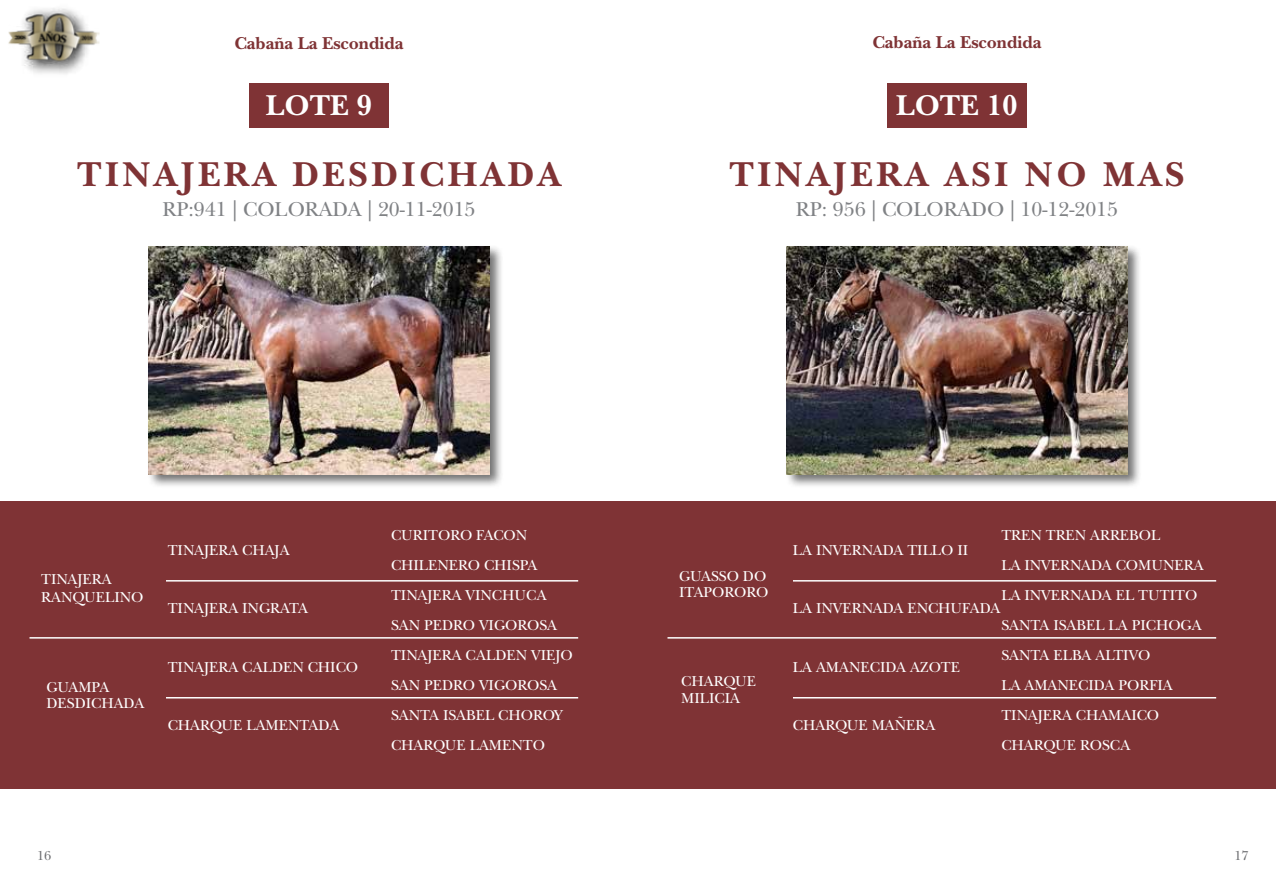
<style>
.page{position:relative;width:1276px;height:893px;background:#fff}
.page>*{position:absolute;margin:0;border:0;box-sizing:border-box;transform-origin:0 0}
.t1{font:700 36px "New Baskerville Std";letter-spacing:.1em;color:#7f3335}
.t2{font:700 30px "New Baskerville Std";color:#fff}
.t3{font:21px "New Baskerville Std";color:#808285}
.t4{font:700 18px "New Baskerville Std";color:#7f3335}
.t5{font:15px/30px "New Baskerville Std";color:#fff}
.t6{font:13.5px "New Baskerville Std";color:#6d6e71}
</style>
<div class="page">
<img style="left:8px;top:8px;width:92px;height:66px">
<div style="left:887px;top:83px;width:139px;height:45px;background:#7f3335"></div>
<div style="left:249px;top:83px;width:139px;height:45px;background:#7f3335"></div>
<div style="left:0;top:502px;width:638px;height:287px;background:#7f3335"></div>
<div style="left:638px;top:502px;width:638px;height:287px;background:#7f3335"></div>
<div style="left:785px;top:245px;width:356px;height:244px;background:#000;opacity:.55"></div>
<img style="left:787px;top:247px;width:340px;height:227px">
<div style="left:147px;top:245px;width:356px;height:244px;background:#000;opacity:.55"></div>
<img style="left:149px;top:247px;width:340px;height:227px">
<hr style="left:30px;top:637px;width:548px;height:2px;background:#fff">
<hr style="left:667px;top:637px;width:549px;height:2px;background:#fff">
<hr style="left:166px;top:580px;width:412px;height:2px;background:#fff">
<hr style="left:793px;top:580px;width:423px;height:2px;background:#fff">
<hr style="left:166px;top:697px;width:412px;height:1px;background:#fff">
<hr style="left:793px;top:697px;width:423px;height:1px;background:#fff">
<p class="t4" style="left:234px;top:33px;width:171px">Cabaña La Escondida</p>
<p class="t4" style="left:872px;top:32px;width:171px">Cabaña La Escondida</p>
<h2 class="t2" style="left:266px;top:87px;width:108px">LOTE 9</h2>
<h2 class="t2" style="left:896px;top:87px;width:123px">LOTE 10</h2>
<h2 class="t2" style="left:904px;top:87px;width:108px">LOTE 3</h2>
<h1 class="t1" style="left:77px;top:153px;width:485px">TINAJERA DESDICHADA</h1>
<h3 class="t3" style="left:162px;top:197px;width:314px">RP:941 | COLORADA | 20-11-2015</h3>
<h1 class="t1" style="left:729px;top:153px;width:457px">TINAJERA ASI NO MAS</h1>
<h3 class="t3" style="left:796px;top:197px;width:324px">RP: 956 | COLORADO | 10-12-2015</h3>
<p class="t5" style="left:391px;top:520px;width:183px">CURITORO FACON<br>CHILENERO CHISPA<br>TINAJERA VINCHUCA<br>SAN PEDRO VIGOROSA<br>TINAJERA CALDEN VIEJO<br>SAN PEDRO VIGOROSA<br>SANTA ISABEL CHOROY<br>CHARQUE LAMENTO</p>
<p class="t5" style="left:1001px;top:520px;width:204px">TREN TREN ARREBOL<br>LA INVERNADA COMUNERA<br>LA INVERNADA EL TUTITO<br>SANTA ISABEL LA PICHOGA<br>SANTA ELBA ALTIVO<br>LA AMANECIDA PORFIA<br>TINAJERA CHAMAICO<br>CHARQUE ROSCA</p>
<p class="t5" style="left:168px;top:535px;width:123px">TINAJERA CHAJA</p>
<p class="t5" style="left:793px;top:535px;width:177px">LA INVERNADA TILLO II</p>
<p class="t5" style="left:41px;top:570px;width:104px;line-height:18px">TINAJERA<br>RANQUELINO</p>
<p class="t5" style="left:679px;top:568px;width:91px;line-height:16.5px">GUASSO DO<br>ITAPORORO</p>
<p class="t5" style="left:168px;top:593px;width:142px">TINAJERA INGRATA</p>
<p class="t5" style="left:793px;top:593px;width:209px">LA INVERNADA ENCHUFADA</p>
<p class="t5" style="left:168px;top:652px;width:192px">TINAJERA CALDEN CHICO</p>
<p class="t5" style="left:793px;top:652px;width:169px">LA AMANECIDA AZOTE</p>
<p class="t5" style="left:47px;top:679px;width:99px;line-height:16.5px">GUAMPA<br>DESDICHADA</p>
<p class="t5" style="left:681px;top:673px;width:76px;line-height:16.5px">CHARQUE<br>MILICIA</p>
<p class="t5" style="left:793px;top:710px;width:144px">CHARQUE MAÑERA</p>
<p class="t5" style="left:168px;top:710px;width:173px">CHARQUE LAMENTADA</p>
<p class="t6" style="left:37px;top:847px;width:16px">16</p>
<p class="t6" style="left:1234px;top:847px;width:16px">17</p>
</div>
